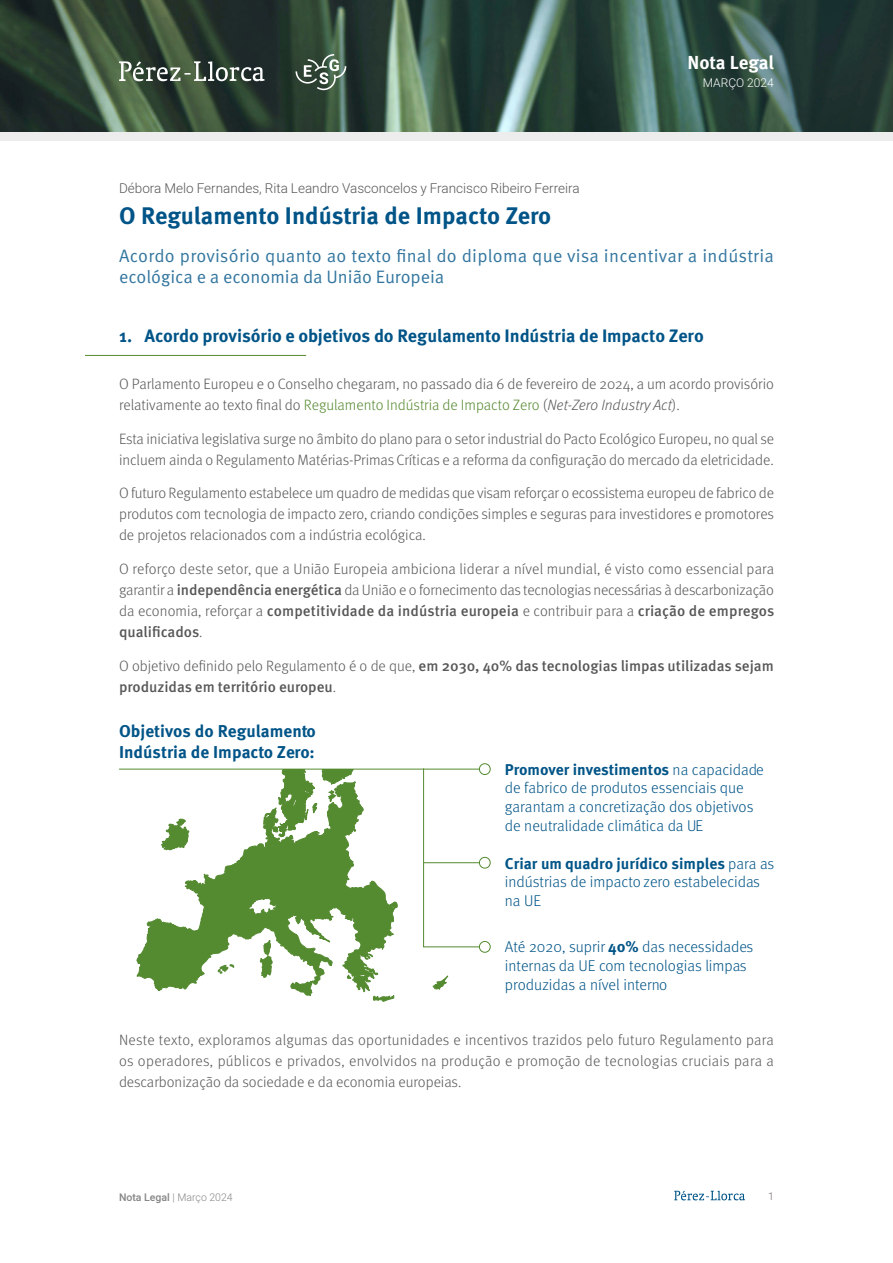
<style>
.page{position:relative;width:893px;height:1263px;background:#fff}
.page>*{position:absolute;margin:0;border:0;box-sizing:border-box;transform-origin:0 0}
.t1{font:700 24px "Meta Pro";color:#005487}
.t2{font:700 18.75px "Meta Pro";color:#fff}
.t3{font:18px/21px "Meta Pro Norm";letter-spacing:.01em;color:#33769f}
.t4{font:700 18px "Meta Pro";letter-spacing:-.01em;color:#005487}
.t5{font:700 17.1px/20.5px "Meta Pro";color:#005487}
.t6{font:300 15.6px/18.8px "Meta Pro";color:#005487}
.t7{font:300 15px/21px "Meta Pro";letter-spacing:-.005em;color:#575756;text-align:justify}
.t8{font:500 15px/21px "Meta Pro";color:#575756}
.t9{font:300 13.5px "Heebo";color:#575756}
.t10{font:300 12px "Heebo";color:#fff}
.t11{font:300 10.5px "Heebo";color:#878787}
.t12{font:300 10.5px "Heebo";color:#776c68}
.s1{color:#558930}
.s2{font-style:italic}
.s3{font-weight:500}
.s4{font-weight:300}
.s5{font-weight:700}
</style>
<div class="page">
<svg style="left:674px;top:1191px;width:71px;height:9px"></svg>
<img style="left:0;top:0;width:893px;height:133px">
<div style="left:0;top:133px;width:893px;height:8px;background:#ededed"></div>
<hr style="left:85px;top:355px;width:221px;height:1px;background:#558930">
<svg style="left:432px;top:975px;width:17px;height:14px"></svg>
<svg style="left:137px;top:770px;width:261px;height:232px"></svg>
<hr style="left:119px;top:769px;width:361px;height:1px;background:#548a30">
<div style="left:479px;top:763px;width:12px;height:12px;border:1px solid #548a30;border-radius:50%"></div>
<svg style="left:423px;top:768px;width:68px;height:185px"></svg>
<svg style="left:119px;top:61px;width:145px;height:20px"></svg>
<svg style="left:296px;top:54px;width:50px;height:36px;background:#617566"></svg>
<p class="t2" style="left:687px;top:48px;width:88px">Nota Legal</p>
<p class="t10" style="left:703px;top:75px;width:72px">MARÇO 2024</p>
<p class="t9" style="left:119px;top:179px;width:462px">Débora Melo Fernandes, Rita Leandro Vasconcelos y Francisco Ribeiro Ferreira</p>
<h1 class="t1" style="left:119px;top:197px;width:434px">O Regulamento Indústria de Impacto Zero</h1>
<p class="t3" style="left:119px;top:244px;width:656px">Acordo provisório quanto ao texto final do diploma que visa incentivar a indústria ecológica e a economia da União Europeia</p>
<p class="t4" style="left:119px;top:322px;width:586px">1. Acordo provisório e objetivos do Regulamento Indústria de Impacto Zero</p>
<p class="t7" style="left:119px;top:372px;width:656px">O Parlamento Europeu e o Conselho chegaram, no passado dia 6 de fevereiro de 2024, a um acordo provisório relativamente ao texto final do <span class="s1">Regulamento Indústria de Impacto Zero</span> (<span class="s2">Net-Zero Industry Act</span>).</p>
<p class="t7" style="left:119px;top:427px;width:657px">Esta iniciativa legislativa surge no âmbito do plano para o setor industrial do Pacto Ecológico Europeu, no qual se incluem ainda o Regulamento Matérias-Primas Críticas e a reforma da configuração do mercado da eletricidade.</p>
<p class="t7" style="left:119px;top:482px;width:656px">O futuro Regulamento estabelece um quadro de medidas que visam reforçar o ecossistema europeu de fabrico de produtos com tecnologia de impacto zero, criando condições simples e seguras para investidores e promotores de projetos relacionados com a indústria ecológica.</p>
<p class="t7" style="left:119px;top:558px;width:657px">O reforço deste setor, que a União Europeia ambiciona liderar a nível mundial, é visto como essencial para garantir a <span class="s3">independência energética</span> da União e o fornecimento das tecnologias necessárias à descarbonização da economia, reforçar a <span class="s3">competitividade da indústria europeia</span> e contribuir para a <span class="s3">criação de empregos qualificados</span>.</p>
<p class="t8" style="left:119px;top:654px;width:656px"><span class="s4">O objetivo definido pelo Regulamento é o de que,</span> em 2030, 40% das tecnologias limpas utilizadas sejam produzidas em território europeu<span class="s4">.</span></p>
<p class="t5" style="left:119px;top:720px;width:198px">Objetivos do Regulamento<br>Indústria de Impacto Zero:</p>
<p class="t6" style="left:505px;top:759px;width:261px"><span class="s5">Promover investimentos</span> na capacidade de fabrico de produtos essenciais que garantam a concretização dos objetivos de neutralidade climática da UE</p>
<p class="t6" style="left:505px;top:853px;width:271px"><span class="s5">Criar um quadro jurídico simples</span> para as indústrias de impacto zero estabelecidas na UE</p>
<p class="t6" style="left:505px;top:937px;width:250px">Até 2020, suprir <span class="s5">40%</span> das necessidades internas da UE com tecnologias limpas produzidas a nível interno</p>
<p class="t7" style="left:119px;top:1029px;width:656px">Neste texto, exploramos algumas das oportunidades e incentivos trazidos pelo futuro Regulamento para os operadores, públicos e privados, envolvidos na produção e promoção de tecnologias cruciais para a descarbonização da sociedade e da economia europeias.</p>
<p class="t11" style="left:119px;top:1190px;width:115px"><span class="s3">Nota Legal</span> | Março 2024</p>
<p class="t12" style="left:768px;top:1189px;width:7px">1</p>
</div>
